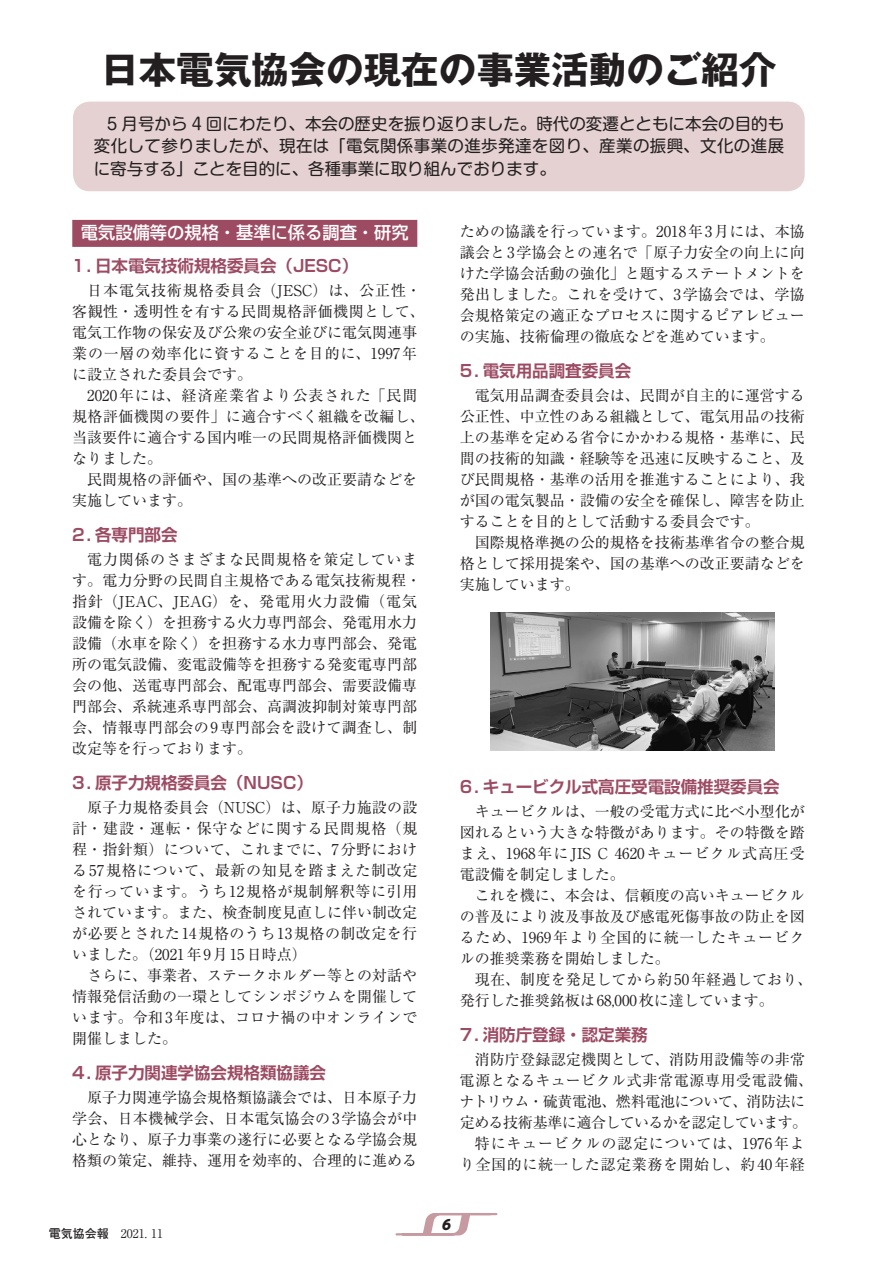
<style>
.page{position:relative;width:893px;height:1263px;background:#fff}
.page>*{position:absolute;margin:0;border:0;box-sizing:border-box;transform-origin:0 0}
.t1{font:700 37.5px "Gothic MB101 Pro";color:#231f20}
.t2{font:500 17.25px "Shin Go Pro";color:#fff}
.t3{font:16.5px/22.5px "Shin M Go Pro";color:#231f20;text-align:justify}
.t4{font:700 16.5px "Shin Go Pro De";color:#9c4b63}
.t5{font:15px/21px "Ryumin Pro";color:#231f20;text-align:justify}
.t6{font:15px/21px "Ryumin Pro";letter-spacing:.025em;color:#231f20}
.t7{font:800 13.5px "UD Shin Go NT Pro";color:#231f20}
.t8{font:12px "Ryumin Pro";color:#231f20}
.s1{font-family:"Futo Go B101 Pro";font-weight:700}
</style>
<div class="page">
<svg style="left:395px;top:1213px;width:103px;height:23px"></svg>
<div style="left:73px;top:102px;width:732px;height:89px;background:#e5d1d1;border-radius:17px"></div>
<div style="left:72px;top:220px;width:345px;height:27px;background:#9c4b63"></div>
<img style="left:491px;top:613px;width:283px;height:137px">
<h1 class="t1" style="left:101px;top:39px;width:676px">日本電気協会の現在の事業活動のご紹介</h1>
<p class="t3" style="left:94px;top:110px;width:692px;text-indent:14px">5 月号から 4 回にわたり、本会の歴史を振り返りました。時代の変遷とともに本会の目的も変化して参りましたが、現在は「電気関係事業の進歩発達を図り、産業の振興、文化の進展に寄与する」ことを目的に、各種事業に取り組んでおります。</p>
<p class="t2" style="left:81px;top:218px;width:329px">電気設備等の規格・基準に係る調査・研究</p>
<p class="t4" style="left:72px;top:252px;width:287px">1.日本電気技術規格委員会（JESC）</p>
<p class="t6" style="left:72px;top:279px;width:354px;text-indent:15px">日本電気技術規格委員会（JESC）は、公正性・客観性・透明性を有する民間規格評価機関として、電気工作物の保安及び公衆の安全並びに電気関連事業の一層の効率化に資することを目的に、1997年に設立された委員会です。</p>
<p class="t6" style="left:72px;top:384px;width:354px;text-indent:15px">2020年には、経済産業省より公表された「民間規格評価機関の要件」に適合すべく組織を改編し、当該要件に適合する国内唯一の民間規格評価機関となりました。</p>
<p class="t5" style="left:72px;top:468px;width:346px;text-indent:15px">民間規格の評価や、国の基準への改正要請などを実施しています。</p>
<p class="t4" style="left:72px;top:521px;width:107px">2.各専門部会</p>
<p class="t5" style="left:72px;top:548px;width:350px;text-align:left;text-indent:15px">電力関係のさまざまな民間規格を策定しています。電力分野の民間自主規格である電気技術規程・指針（JEAC、JEAG）を、発電用火力設備（電気設備を除く）を担務する火力専門部会、発電用水力設備（水車を除く）を担務する水力専門部会、発電所の電気設備、変電設備等を担務する発変電専門部会の他、送電専門部会、配電専門部会、需要設備専門部会、系統連系専門部会、高調波抑制対策専門部会、情報専門部会の9専門部会を設けて調査し、制改定等を行っております。</p>
<p class="t4" style="left:72px;top:769px;width:242px">3.原子力規格委員会（NUSC）</p>
<p class="t5" style="left:72px;top:796px;width:347px;text-indent:15px">原子力規格委員会（NUSC）は、原子力施設の設計・建設・運転・保守などに関する民間規格（規程・指針類）について、これまでに、7分野における57規格について、最新の知見を踏まえた制改定を行っています。うち12規格が規制解釈等に引用されています。また、検査制度見直しに伴い制改定が必要とされた14規格のうち13規格の制改定を行いました。（2021年9月15日時点）</p>
<p class="t5" style="left:72px;top:964px;width:347px;text-indent:15px">さらに、事業者、ステークホルダー等との対話や情報発信活動の一環としてシンポジウムを開催しています。令和3年度は、コロナ禍の中オンラインで開催しました。</p>
<p class="t4" style="left:72px;top:1059px;width:255px">4.原子力関連学協会規格類協議会</p>
<p class="t5" style="left:72px;top:1086px;width:347px;text-indent:15px">原子力関連学協会規格類協議会では、日本原子力学会、日本機械学会、日本電気協会の3学協会が中心となり、原子力事業の遂行に必要となる学協会規格類の策定、維持、運用を効率的、合理的に進める</p>
<p class="t8" style="left:49px;top:1224px;width:116px"><span class="s1">電気協会報　</span>2021. 11</p>
<p class="t5" style="left:460px;top:220px;width:346px">ための協議を行っています。2018年3月には、本協議会と3学協会との連名で「原子力安全の向上に向けた学協会活動の強化」と題するステートメントを発出しました。これを受けて、3学協会では、学協会規格策定の適正なプロセスに関するピアレビューの実施、技術倫理の徹底などを進めています。</p>
<p class="t4" style="left:460px;top:357px;width:173px">5.電気用品調査委員会</p>
<p class="t5" style="left:460px;top:384px;width:346px;text-indent:15px">電気用品調査委員会は、民間が自主的に運営する公正性、中立性のある組織として、電気用品の技術上の基準を定める省令にかかわる規格・基準に、民間の技術的知識・経験等を迅速に反映すること、及び民間規格・基準の活用を推進することにより、我が国の電気製品・設備の安全を確保し、障害を防止することを目的として活動する委員会です。</p>
<p class="t5" style="left:460px;top:531px;width:346px;text-indent:15px">国際規格準拠の公的規格を技術基準省令の整合規格として採用提案や、国の基準への改正要請などを実施しています。</p>
<p class="t4" style="left:460px;top:773px;width:321px">6.キュービクル式高圧受電設備推奨委員会</p>
<p class="t5" style="left:460px;top:800px;width:347px;text-indent:15px">キュービクルは、一般の受電方式に比べ小型化が図れるという大きな特徴があります。その特徴を踏まえ、1968年にJIS C 4620キュービクル式高圧受電設備を制定しました。</p>
<p class="t5" style="left:460px;top:884px;width:346px;text-indent:15px">これを機に、本会は、信頼度の高いキュービクルの普及により波及事故及び感電死傷事故の防止を図るため、1969年より全国的に統一したキュービクルの推奨業務を開始しました。</p>
<p class="t5" style="left:460px;top:968px;width:354px;text-indent:15px">現在、制度を発足してから約50年経過しており、発行した推奨銘板は68,000枚に達しています。</p>
<p class="t4" style="left:460px;top:1021px;width:189px">7.消防庁登録・認定業務</p>
<p class="t5" style="left:459px;top:1048px;width:355px;text-align:center">消防庁登録認定機関として、消防用設備等の非常<br>電源となるキュービクル式非常電源専用受電設備、ナトリウム・硫黄電池、燃料電池について、消防法に定める技術基準に適合しているかを認定しています。特にキュービクルの認定については、1976年よ<br>り全国的に統一した認定業務を開始し、約40年経</p>
<p class="t7" style="left:442px;top:1213px;width:10px">6</p>
</div>
